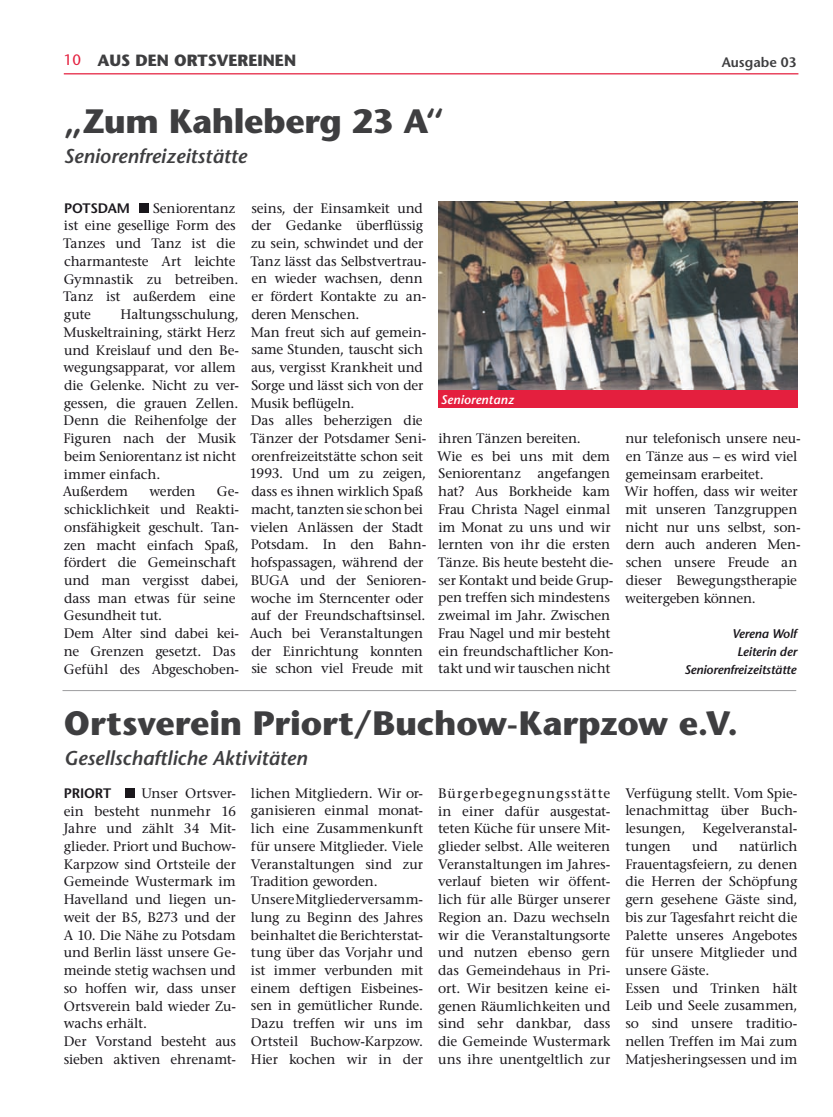
<style>
.page{position:relative;width:833px;height:1117px;background:#fff}
.page>*{position:absolute;margin:0;border:0;box-sizing:border-box;transform-origin:0 0}
.t1{font:700 33.75px "Stone Sans";letter-spacing:-.01em;color:#3e3e40}
.t2{font:italic 600 20px "Stone Sans";color:#3e3e40}
.t3{font:700 16.25px "Stone Sans";color:#3e3e40}
.t4{font:13.75px/17.8px "Stone Serif";letter-spacing:-.005em;color:#1a171c}
.t5{font:600 13.75px "Stone Sans";letter-spacing:-.01em;color:#1a171c}
.t6{font:600 13.75px "Stone Sans";color:#3e3e40}
.t7{font:italic 600 12.5px/17.8px "Stone Sans";letter-spacing:-.01em;color:#1a171c;text-align:right}
.t8{font:italic 600 12.5px "Stone Sans";letter-spacing:.01em;color:#fff}
.s1{font-weight:400;font-size:15px;color:#e41f3e}
</style>
<div class="page">
<hr style="left:64px;top:73px;width:734px;height:1px;background:#e41f3e">
<div style="left:139px;top:203px;width:9px;height:10px;background:#1a171c"></div>
<div style="left:125px;top:788px;width:9px;height:9px;background:#1a171c"></div>
<hr style="left:62px;top:690px;width:734px;height:1px;background:#9d9ea0">
<img style="left:438px;top:201px;width:359px;height:189px">
<div style="left:438px;top:390px;width:359px;height:17px;background:#e41f3e"></div>
<p class="t3" style="left:64px;top:50px;width:234px"><span class="s1">10</span> AUS DEN ORTSVEREINEN</p>
<p class="t6" style="left:721px;top:53px;width:76px">Ausgabe 03</p>
<h1 class="t1" style="left:64px;top:100px;width:382px">„Zum Kahleberg 23 A“</h1>
<h2 class="t2" style="left:64px;top:144px;width:184px">Seniorenfreizeitstätte</h2>
<p class="t4" style="left:63px;top:199px;width:177px;text-indent:90px">Seniorentanz ist eine gesellige Form des<br>Tanzes und Tanz ist die charmanteste Art leichte<br>Gymnastik zu betreiben.<br>Tanz ist außerdem eine gute</p>
<p class="t5" style="left:64px;top:199px;width:68px">POTSDAM</p>
<p class="t4" style="left:63px;top:305px;width:178px;text-indent:58px">Haltungsschulung,<br>Muskeltraining, stärkt Herz und Kreislauf und den Be&shy;wegungsapparat, vor allem die Gelenke. Nicht zu ver&shy;gessen, die grauen Zellen.<br>Denn die Reihenfolge der<br>Figuren nach der Musik beim Seniorentanz ist nicht immer einfach.<br>Außerdem</p>
<p class="t4" style="left:149px;top:482px;width:48px">werden</p>
<p class="t4" style="left:64px;top:482px;width:177px;text-indent:153px">Ge&shy;schicklichkeit und Reakti&shy;onsfähigkeit geschult. Tan&shy;zen macht einfach Spaß, fördert die Gemeinschaft und man vergisst dabei, dass man etwas für seine<br>Gesundheit tut.<br>Dem Alter sind dabei kei&shy;ne Grenzen gesetzt. Das<br>Gefühl des Abgeschoben-</p>
<p class="t4" style="left:249px;top:199px;width:178px">seins, der Einsamkeit und der Gedanke überflüssig zu sein, schwindet und der<br>Tanz lässt das Selbstvertrau&shy;en wieder wachsen, denn er fördert Kontakte zu an&shy;deren Menschen.<br>Man freut sich auf gemein&shy;same Stunden, tauscht sich aus, vergisst Krankheit und<br>Sorge und lässt sich von der<br>Musik beflügeln.<br>Das alles beherzigen die<br>Tänzer der Potsdamer Seni&shy;orenfreizeitstätte schon seit<br>1993. Und um zu zeigen, dass es ihnen wirklich Spaß macht, tanzten sie schon bei vielen Anlässen der Stadt<br>Potsdam. In den Bahn&shy;hofspassagen, während der<br>BUGA und der Senioren&shy;woche im Sterncenter oder auf der Freundschaftsinsel.<br>Auch bei Veranstaltungen der Einrichtung konnten sie schon viel Freude mit</p>
<p class="t8" style="left:441px;top:391px;width:75px">Seniorentanz</p>
<p class="t4" style="left:437px;top:429px;width:178px">ihren Tänzen bereiten.<br>Wie es bei uns mit dem<br>Seniorentanz angefangen hat? Aus Borkheide kam<br>Frau Christa Nagel einmal im Monat zu uns und wir lernten von ihr die ersten<br>Tänze. Bis heute besteht die&shy;ser Kontakt und beide Grup&shy;pen treffen sich mindestens zweimal im Jahr. Zwischen<br>Frau Nagel und mir besteht ein freundschaftlicher Kon&shy;takt und wir tauschen nicht</p>
<p class="t4" style="left:624px;top:429px;width:178px">nur telefonisch unsere neu&shy;en Tänze aus – es wird viel gemeinsam erarbeitet.<br>Wir hoffen, dass wir weiter mit unseren Tanzgruppen nicht nur uns selbst, son&shy;dern auch anderen Men&shy;schen unsere Freude an dieser Bewegungstherapie weitergeben können.</p>
<p class="t7" style="left:684px;top:624px;width:114px">Verena Wolf<br>Leiterin der<br>Seniorenfreizeitstätte</p>
<h1 class="t1" style="left:64px;top:702px;width:676px">Ortsverein Priort/Buchow-Karpzow e.V.</h1>
<h2 class="t2" style="left:64px;top:745px;width:245px">Gesellschaftliche Aktivitäten</h2>
<p class="t5" style="left:64px;top:784px;width:49px">PRIORT</p>
<p class="t4" style="left:438px;top:783px;width:174px;text-align:justify">Bürgerbegegnungsstätte in einer dafür ausgestat&shy;teten Küche für unsere Mit&shy;glieder selbst. Alle weiteren Veranstaltungen im Jahres&shy;verlauf bieten wir öffent&shy;lich für alle Bürger unserer Region an. Dazu wechseln wir die Veranstaltungsorte und nutzen ebenso gern das Gemeindehaus in Pri&shy;ort. Wir besitzen keine ei&shy;genen Räumlichkeiten und sind sehr dankbar, dass die Gemeinde Wustermark uns ihre unentgeltlich zur</p>
<p class="t4" style="left:625px;top:783px;width:174px;text-align:justify">Verfügung stellt. Vom Spie&shy;lenachmittag über Buch&shy;lesungen, Kegelveranstal&shy;tungen</p>
<p class="t4" style="left:64px;top:783px;width:174px;text-indent:78px">Unser Ortsver&shy;ein besteht nunmehr 16<br>Jahre und zählt 34 Mit&shy;glieder. Priort und Buchow-<br>Karpzow sind Ortsteile der<br>Gemeinde Wustermark im<br>Havelland und liegen un&shy;weit der B5, B273 und der<br>A 10. Die Nähe zu Potsdam und Berlin lässt unsere Ge&shy;meinde stetig wachsen und so hoffen wir, dass unser<br>Ortsverein bald wieder Zu&shy;wachs erhält.<br>Der Vorstand besteht aus sieben aktiven ehrenamt-</p>
<p class="t4" style="left:251px;top:783px;width:174px">lichen Mitgliedern. Wir or&shy;ganisieren einmal monat&shy;lich eine Zusammenkunft für unsere Mitglieder. Viele<br>Veranstaltungen sind zur<br>Tradition geworden.<br>Unsere Mitgliederversamm&shy;lung zu Beginn des Jahres beinhaltet die Berichterstat&shy;tung über das Vorjahr und ist immer verbunden mit einem deftigen Eisbeines&shy;sen in gemütlicher Runde.<br>Dazu treffen wir uns im<br>Ortsteil Buchow-Karpzow.<br>Hier kochen wir in der</p>
<p class="t4" style="left:625px;top:837px;width:174px;text-indent:114px">natürlich<br>Frauentagsfeiern, zu denen die Herren der Schöpfung gern gesehene Gäste sind, bis zur Tagesfahrt reicht die<br>Palette unseres Angebotes für unsere Mitglieder und unsere Gäste.<br>Essen und Trinken hält<br>Leib und Seele zusammen, so sind unsere traditio&shy;nellen Treffen im Mai zum<br>Matjesheringsessen und im</p>
<p class="t4" style="left:692px;top:837px;width:27px">und</p>
</div>
